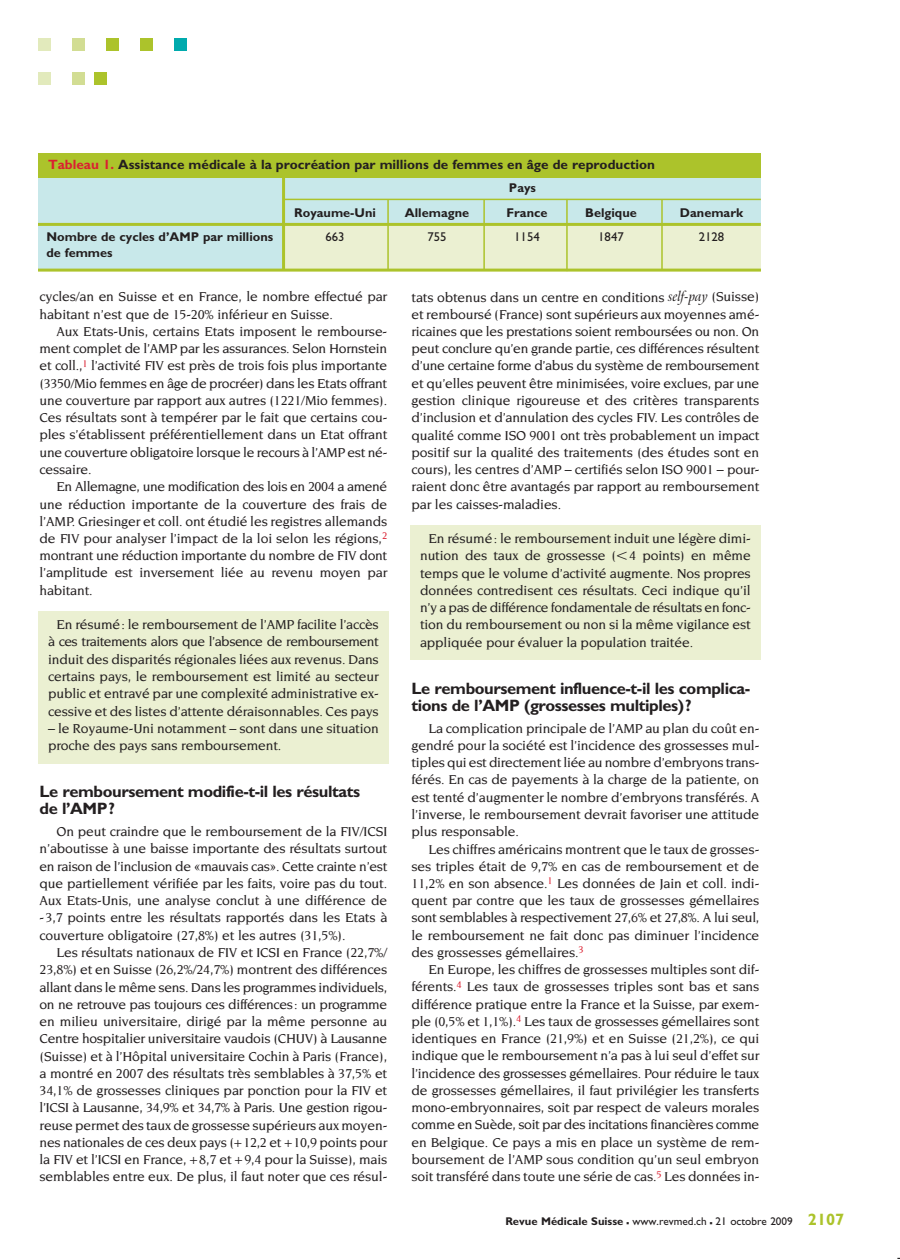
<style>
.page{position:relative;width:900px;height:1260px;background:#fff}
.page>*{position:absolute;margin:0;border:0;box-sizing:border-box;transform-origin:0 0}
.t1{font:700 16.5px/17.2px "Gill Sans";letter-spacing:-.025em;color:#231f20}
.t2{font:500 13.95px/17.2px "Novarese";letter-spacing:-.01em;color:#231f20;text-align:justify}
.t3{font:700 13.5px "Gill Sans";color:#231f20}
.t4{font:700 12.75px "Gill Sans";color:#231f20}
.t5{font:12.75px "Gill Sans";color:#231f20}
.t6{font:11.25px "Gill Sans";color:#231f20}
.s1{color:#da2031}
.s2{font-family:"Arrus BT";font-weight:400;font-style:italic}
.s3{font-family:"European Pi Two";font-weight:400}
.s4{font-weight:700}
.s5{font-weight:700;font-size:16.5px}
.s6{font-weight:700;font-size:16.5px;color:#acc32b}
</style>
<div class="page">
<div style="left:38px;top:612px;width:351px;height:152px;background:#ebf0d2"></div>
<div style="left:410px;top:525px;width:351px;height:135px;background:#ebf0d2"></div>
<div style="left:174px;top:38px;width:13px;height:13px;background:#00aaad"></div>
<div style="left:140px;top:38px;width:13px;height:13px;background:#acc32b"></div>
<div style="left:106px;top:38px;width:13px;height:13px;background:#acc32b"></div>
<div style="left:72px;top:38px;width:13px;height:13px;background:#d2dd93"></div>
<div style="left:38px;top:38px;width:13px;height:13px;background:#e2eabc"></div>
<div style="left:94px;top:72px;width:13px;height:13px;background:#acc32b"></div>
<div style="left:72px;top:72px;width:13px;height:13px;background:#d2dd93"></div>
<div style="left:38px;top:72px;width:13px;height:13px;background:#e2eabc"></div>
<div style="left:38px;top:225px;width:245px;height:45px;background:#c8e8ea"></div>
<div style="left:283px;top:225px;width:478px;height:45px;background:#ebf0d2"></div>
<div style="left:38px;top:171px;width:723px;height:53px;background:#c8e8ea"></div>
<hr style="left:285px;top:199px;width:476px;height:1px;background:#acc32b">
<hr style="left:38px;top:223px;width:723px;height:3px;background:#acc32b">
<hr style="left:282px;top:176px;width:3px;height:94px;background:#acc32b">
<div style="left:38px;top:153px;width:723px;height:25px;background:#acc32b"></div>
<hr style="left:661px;top:199px;width:2px;height:71px;background:#acc32b">
<hr style="left:566px;top:199px;width:2px;height:72px;background:#acc32b">
<hr style="left:483px;top:199px;width:2px;height:71px;background:#acc32b">
<hr style="left:387px;top:199px;width:2px;height:71px;background:#acc32b">
<hr style="left:38px;top:269px;width:723px;height:3px;background:#acc32b">
<p class="t3" style="left:48px;top:157px;width:609px"><span class="s1">Tableau 1.</span> Assistance médicale à la procréation par millions de femmes en âge de reproduction</p>
<p class="t4" style="left:509px;top:180px;width:29px">Pays</p>
<p class="t4" style="left:294px;top:205px;width:83px">Royaume-Uni</p>
<p class="t4" style="left:405px;top:205px;width:66px">Allemagne</p>
<p class="t4" style="left:507px;top:205px;width:43px">France</p>
<p class="t4" style="left:585px;top:205px;width:53px">Belgique</p>
<p class="t4" style="left:680px;top:205px;width:65px">Danemark</p>
<p class="t4" style="left:47px;top:229px;width:228px">Nombre de cycles d’AMP par millions</p>
<p class="t5" style="left:325px;top:229px;width:21px">663</p>
<p class="t5" style="left:427px;top:229px;width:21px">755</p>
<p class="t5" style="left:514px;top:229px;width:27px">1154</p>
<p class="t5" style="left:598px;top:229px;width:27px">1847</p>
<p class="t5" style="left:699px;top:229px;width:27px">2128</p>
<p class="t4" style="left:47px;top:245px;width:68px">de femmes</p>
<p class="t2" style="left:40px;top:288px;width:349px">cycles/an en Suisse et en France, le nombre effectué par habitant n’est que de 15-20% inférieur en Suisse.</p>
<p class="t2" style="left:40px;top:323px;width:349px;text-indent:17px">Aux Etats-Unis, certains Etats imposent le rembourse&shy;ment complet de l’AMP par les assurances. Selon Hornstein et coll.,<sup>1</sup> l’activité FIV est près de trois fois plus importante (3350/Mio femmes en âge de procréer) dans les Etats offrant une couverture par rapport aux autres (1221/Mio femmes).<br>Ces résultats sont à tempérer par le fait que certains cou&shy;ples s’établissent préférentiellement dans un Etat offrant une couverture obligatoire lorsque le recours à l’AMP est né&shy;cessaire.</p>
<p class="t2" style="left:40px;top:478px;width:349px;text-indent:17px">En Allemagne, une modification des lois en 2004 a amené une réduction importante de la couverture des frais de l’AMP. Griesinger et coll. ont étudié les registres allemands de FIV pour analyser l’impact de la loi selon les régions,<sup>2 </sup>montrant une réduction importante du nombre de FIV dont l’amplitude est inversement liée au revenu moyen par habitant.</p>
<p class="t2" style="left:48px;top:616px;width:332px;text-indent:9px">En résumé: le remboursement de l’AMP facilite l’accès à ces traitements alors que l’absence de remboursement induit des disparités régionales liées aux revenus. Dans certains pays, le remboursement est limité au secteur public et entravé par une complexité administrative ex&shy;cessive et des listes d’attente déraisonnables. Ces pays</p>
<p class="t2" style="left:48px;top:720px;width:332px">– le Royaume-Uni notamment – sont dans une situation proche des pays sans remboursement.</p>
<p class="t1" style="left:40px;top:783px;width:322px">Le remboursement modifie-t-il les résultats de l’AMP?</p>
<p class="t2" style="left:40px;top:823px;width:349px;text-indent:17px">On peut craindre que le remboursement de la FIV/ICSI n’aboutisse à une baisse importante des résultats surtout en raison de l’inclusion de «mauvais cas». Cette crainte n’est que partiellement vérifiée par les faits, voire pas du tout.<br>Aux Etats-Unis, une analyse conclut à une différence de -3,7 points entre les résultats rapportés dans les Etats à couverture obligatoire (27,8%) et les autres (31,5%).</p>
<p class="t2" style="left:40px;top:944px;width:349px;text-indent:17px">Les résultats nationaux de FIV et ICSI en France (22,7%/ 23,8%) et en Suisse (26,2%/24,7%) montrent des différences allant dans le même sens. Dans les programmes individuels, on ne retrouve pas toujours ces différences: un programme en milieu universitaire, dirigé par la même personne au Centre hospitalier universitaire vaudois (CHUV) à Lausanne (Suisse) et à l’Hôpital universitaire Cochin à Paris (France), a montré en 2007 des résultats très semblables à 37,5% et 34,1% de grossesses cliniques par ponction pour la FIV et l’ICSI à Lausanne, 34,9% et 34,7% à Paris. Une gestion rigou&shy;reuse permet des taux de grossesse supérieurs aux moyen&shy;nes nationales de ces deux pays (+12,2 et +10,9 points pour la FIV et l’ICSI en France, +8,7 et +9,4 pour la Suisse), mais semblables entre eux. De plus, il faut noter que ces résul-</p>
<p class="t2" style="left:412px;top:288px;width:349px">tats obtenus dans un centre en conditions <span class="s2">self-pay</span> (Suisse) et remboursé (France) sont supérieurs aux moyennes amé&shy;ricaines que les prestations soient remboursées ou non. On peut conclure qu’en grande partie, ces différences résultent d’une certaine forme d’abus du système de remboursement et qu’elles peuvent être minimisées, voire exclues, par une gestion clinique rigoureuse et des critères transparents d’inclusion et d’annulation des cycles FIV. Les contrôles de qualité comme ISO 9001 ont très probablement un impact positif sur la qualité des traitements (des études sont en cours), les centres d’AMP – certifiés selon ISO 9001 – pour&shy;raient donc être avantagés par rapport au remboursement par les caisses-maladies.</p>
<p class="t2" style="left:420px;top:530px;width:332px;text-indent:9px">En résumé: le remboursement induit une légère dimi&shy;nution des taux de grossesse (<span class="s3">l</span>4 points) en même temps que le volume d’activité augmente. Nos propres données contredisent ces résultats. Ceci indique qu’il n’y a pas de différence fondamentale de résultats en fonc&shy;tion du remboursement ou non si la même vigilance est appliquée pour évaluer la population traitée.</p>
<p class="t1" style="left:412px;top:679px;width:340px">Le remboursement influence-t-il les complica&shy;tions de l’AMP (grossesses multiples)?</p>
<p class="t2" style="left:412px;top:719px;width:349px;text-indent:17px">La complication principale de l’AMP au plan du coût en&shy;gendré pour la société est l’incidence des grossesses mul&shy;tiples qui est directement liée au nombre d’embryons trans&shy;férés. En cas de payements à la charge de la patiente, on est tenté d’augmenter le nombre d’embryons transférés. A l’inverse, le remboursement devrait favoriser une attitude plus responsable.</p>
<p class="t2" style="left:412px;top:840px;width:349px;text-indent:17px">Les chiffres américains montrent que le taux de grosses&shy;ses triples était de 9,7% en cas de remboursement et de 11,2% en son absence.<sup>1</sup> Les données de Jain et coll. indi&shy;quent par contre que les taux de grossesses gémellaires sont semblables à respectivement 27,6% et 27,8%. A lui seul, le remboursement ne fait donc pas diminuer l’incidence des grossesses gémellaires.<sup>3</sup></p>
<p class="t2" style="left:412px;top:961px;width:349px;text-indent:17px">En Europe, les chiffres de grossesses multiples sont dif&shy;férents.<sup>4</sup> Les taux de grossesses triples sont bas et sans différence pratique entre la France et la Suisse, par exem&shy;ple (0,5% et 1,1%).<sup>4</sup> Les taux de grossesses gémellaires sont identiques en France (21,9%) et en Suisse (21,2%), ce qui indique que le remboursement n’a pas à lui seul d’effet sur l’incidence des grossesses gémellaires. Pour réduire le taux de grossesses gémellaires, il faut privilégier les transferts mono-embryonnaires, soit par respect de valeurs morales comme en Suède, soit par des incitations financières comme en Belgique. Ce pays a mis en place un système de rem&shy;boursement de l’AMP sous condition qu’un seul embryon soit transféré dans toute une série de cas.<sup>5</sup> Les données in-</p>
<p class="t6" style="left:505px;top:1215px;width:341px"><span class="s4">Revue Médicale Suisse</span> <span class="s5">–</span> www.revmed.ch <span class="s5">–</span> 21 octobre 2009 <span class="s6">2107</span></p>
</div>
